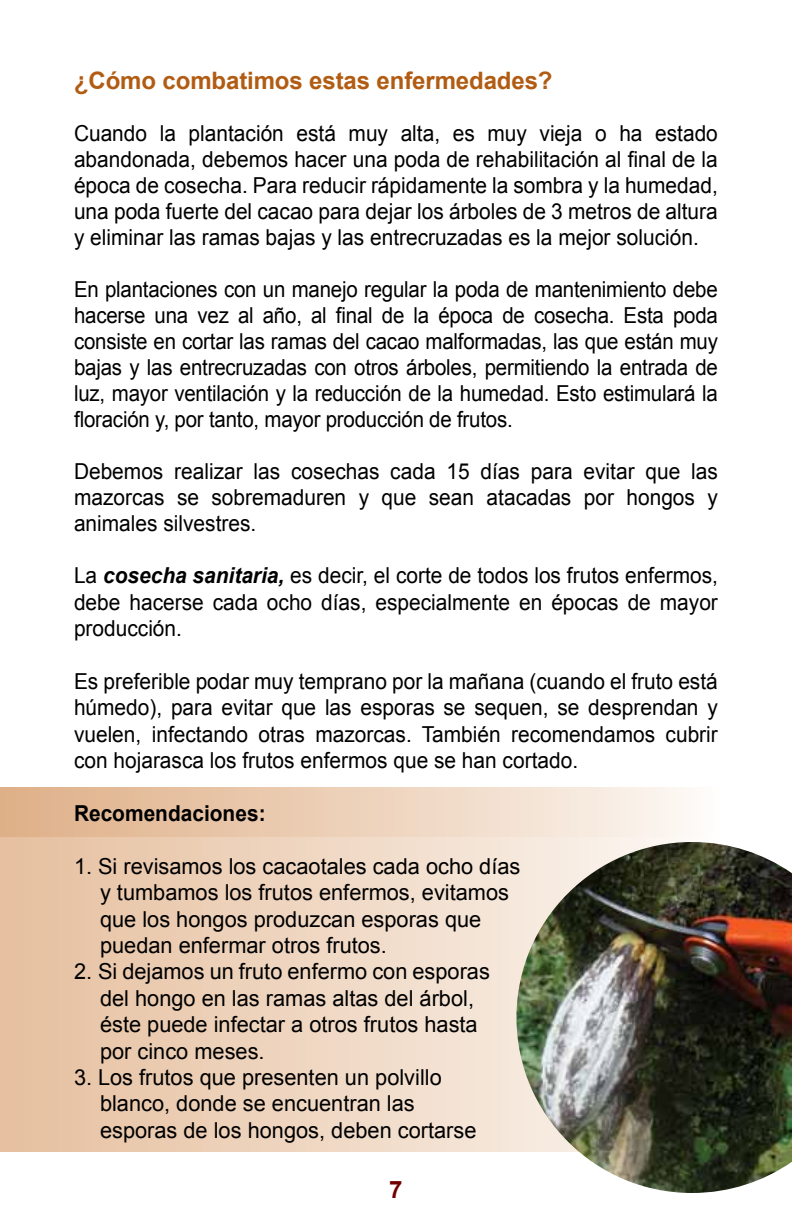
<style>
.page{position:relative;width:792px;height:1224px;background:#fff}
.page>*{position:absolute;margin:0;border:0;box-sizing:border-box;transform-origin:0 0}
.t1{font:700 24px "Arial";letter-spacing:-.005em;color:#b15c12}
.t2{font:700 24px "Arial";color:#700000}
.t3{font:22px/26px "Arial";color:#000;text-align:justify;scale:.95 1}
.t4{font:22px/26.4px "Arial";color:#000}
.t5{font:22px/26px "Arial";color:#000;text-align:justify;scale:.93 1}
.t6{font:700 22px "Arial";color:#000;scale:.95 1}
.s1{font-weight:700;font-style:italic}
</style>
<div class="page">
<div style="left:0;top:788px;width:720px;height:52px;background:linear-gradient(to right,#deae85,#fdf9f5)"></div>
<div style="left:0;top:838px;width:721px;height:314px;background:linear-gradient(to right,#e5be9d,#fdfaf7)"></div>
<img style="left:516px;top:842px;width:276px;height:351px">
<p class="t1" style="left:74px;top:65px;width:480px">¿Cómo combatimos estas enfermedades?</p>
<p class="t3" style="left:74px;top:121px;width:679px">Cuando la plantación está muy alta, es muy vieja o ha estado abandonada, debemos hacer una poda de rehabilitación al final de la época de cosecha. Para reducir rápidamente la sombra y la humedad, una poda fuerte del cacao para dejar los árboles de 3 metros de altura y eliminar las ramas bajas y las entrecruzadas es la mejor solución.</p>
<p class="t5" style="left:74px;top:277px;width:694px">En plantaciones con un manejo regular la poda de mantenimiento debe hacerse una vez al año, al final de la época de cosecha. Esta poda consiste en cortar las ramas del cacao malformadas, las que están muy bajas y las entrecruzadas con otros árboles, permitiendo la entrada de luz, mayor ventilación y la reducción de la humedad. Esto estimulará la floración y, por tanto, mayor producción de frutos.</p>
<p class="t3" style="left:74px;top:459px;width:679px">Debemos realizar las cosechas cada 15 días para evitar que las mazorcas se sobremaduren y que sean atacadas por hongos y animales silvestres.</p>
<p class="t3" style="left:74px;top:563px;width:679px">La <span class="s1">cosecha sanitaria,</span> es decir, el corte de todos los frutos enfermos, debe hacerse cada ocho días, especialmente en épocas de mayor producción.</p>
<p class="t3" style="left:74px;top:668px;width:679px">Es preferible podar muy temprano por la mañana (cuando el fruto está húmedo), para evitar que las esporas se sequen, se desprendan y vuelen, infectando otras mazorcas. También recomendamos cubrir con hojarasca los frutos enfermos que se han cortado.</p>
<p class="t6" style="left:74px;top:799px;width:203px">Recomendaciones:</p>
<p class="t4" style="left:100px;top:853px;width:422px;text-indent:-26px">1. Si revisamos los cacaotales cada ocho días y tumbamos los frutos enfermos, evitamos que los hongos produzcan esporas que puedan enfermar otros frutos.</p>
<p class="t4" style="left:100px;top:959px;width:391px;text-indent:-26px">2. Si dejamos un fruto enfermo con esporas del hongo en las ramas altas del árbol, éste puede infectar a otros frutos hasta por cinco meses.</p>
<p class="t4" style="left:100px;top:1064px;width:378px;text-indent:-26px">3. Los frutos que presenten un polvillo blanco, donde se encuentran las esporas de los hongos, deben cortarse</p>
<p class="t2" style="left:389px;top:1174px;width:15px">7</p>
</div>
